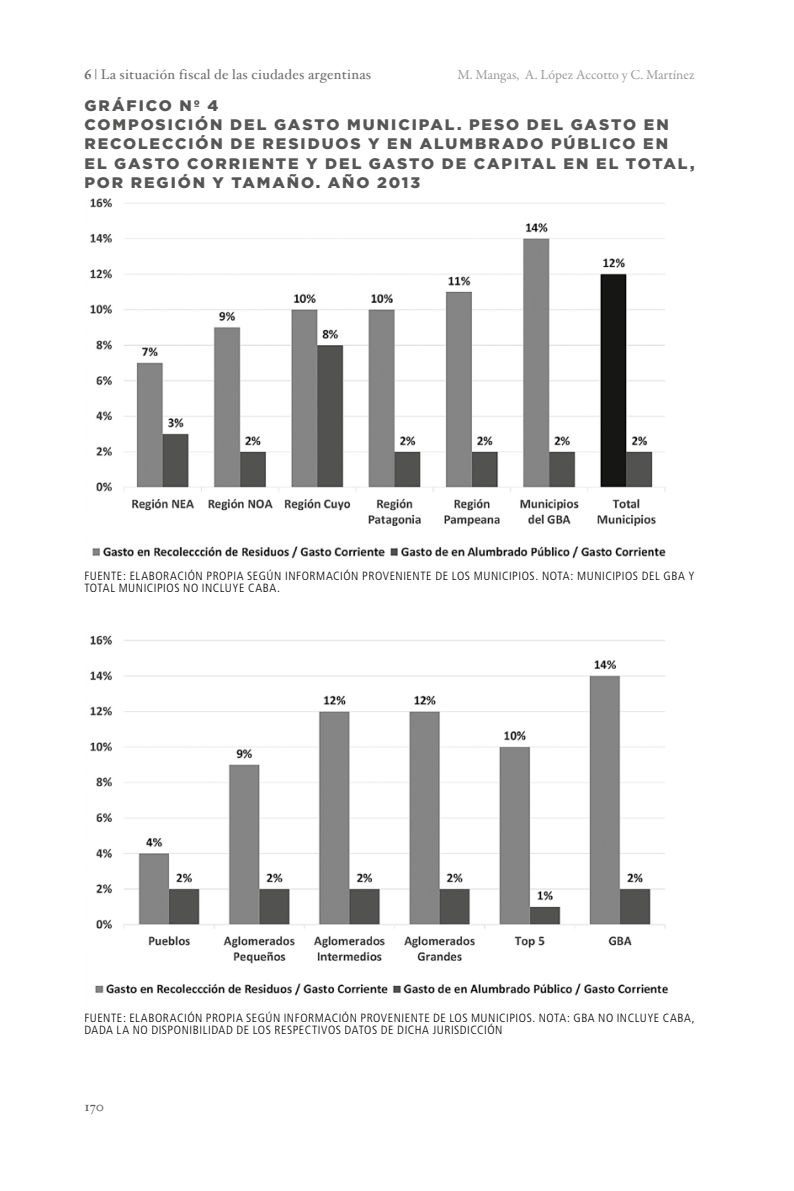
<style>
.page{position:relative;width:794px;height:1191px;background:#fff}
.page>*{position:absolute;margin:0;border:0;box-sizing:border-box;transform-origin:0 0}
.t1{font:900 15.22px/19.2px "Gotham";letter-spacing:.12em;color:#565655}
.t2{font:14px "Hoefler Text";letter-spacing:.02em;color:#6e6e6e}
.t3{font:14px "Garamond Premr Pro";color:#6e6e6e}
.t4{font:14px "Hoefler Text";color:#565655}
.t5{font:300 condensed 11.9px/12.2px "Frutiger";letter-spacing:.045em;color:#000}
.s1{font-family:"Garamond Premr Pro";font-weight:700}
</style>
<div class="page">
<img style="left:90px;top:198px;width:579px;height:798px">
<p class="t2" style="left:84px;top:66px;width:288px"><span class="s1">6</span> | La situación fiscal de las ciudades argentinas</p>
<p class="t3" style="left:457px;top:67px;width:239px">M. Mangas, A. López Accotto y C. Martínez</p>
<p class="t1" style="left:84px;top:95px;width:612px">GRÁFICO Nº 4<br>COMPOSICIÓN DEL GASTO MUNICIPAL. PESO DEL GASTO EN RECOLECCIÓN DE RESIDUOS Y EN ALUMBRADO PÚBLICO EN<br>EL GASTO CORRIENTE Y DEL GASTO DE CAPITAL EN EL TOTAL, POR REGIÓN Y TAMAÑO. AÑO 2013</p>
<p class="t5" style="left:84px;top:570px;width:612px">FUENTE: ELABORACIÓN PROPIA SEGÚN INFORMACIÓN PROVENIENTE DE LOS MUNICIPIOS. NOTA: M UNICIPIOS DEL GBA Y<br>TOTAL M UNICIPIOS NO INCLUYE CABA</p>
<p class="t5" style="left:277px;top:582px;width:4px">.</p>
<p class="t5" style="left:84px;top:1011px;width:587px">FUENTE: ELABORACIÓN PROPIA SEGÚN INFORMACIÓN PROVENIENTE DE LOS MUNICIPIOS. NOTA: GBA NO INCLUYE CABA</p>
<p class="t5" style="left:692px;top:1011px;width:4px">,</p>
<p class="t5" style="left:84px;top:1023px;width:420px">DADA LA NO DISPONIBILIDAD DE LOS RESPECTIVOS DATOS DE DICHA JURISDICCIÓN</p>
<p class="t4" style="left:84px;top:1098px;width:21px">170</p>
</div>
